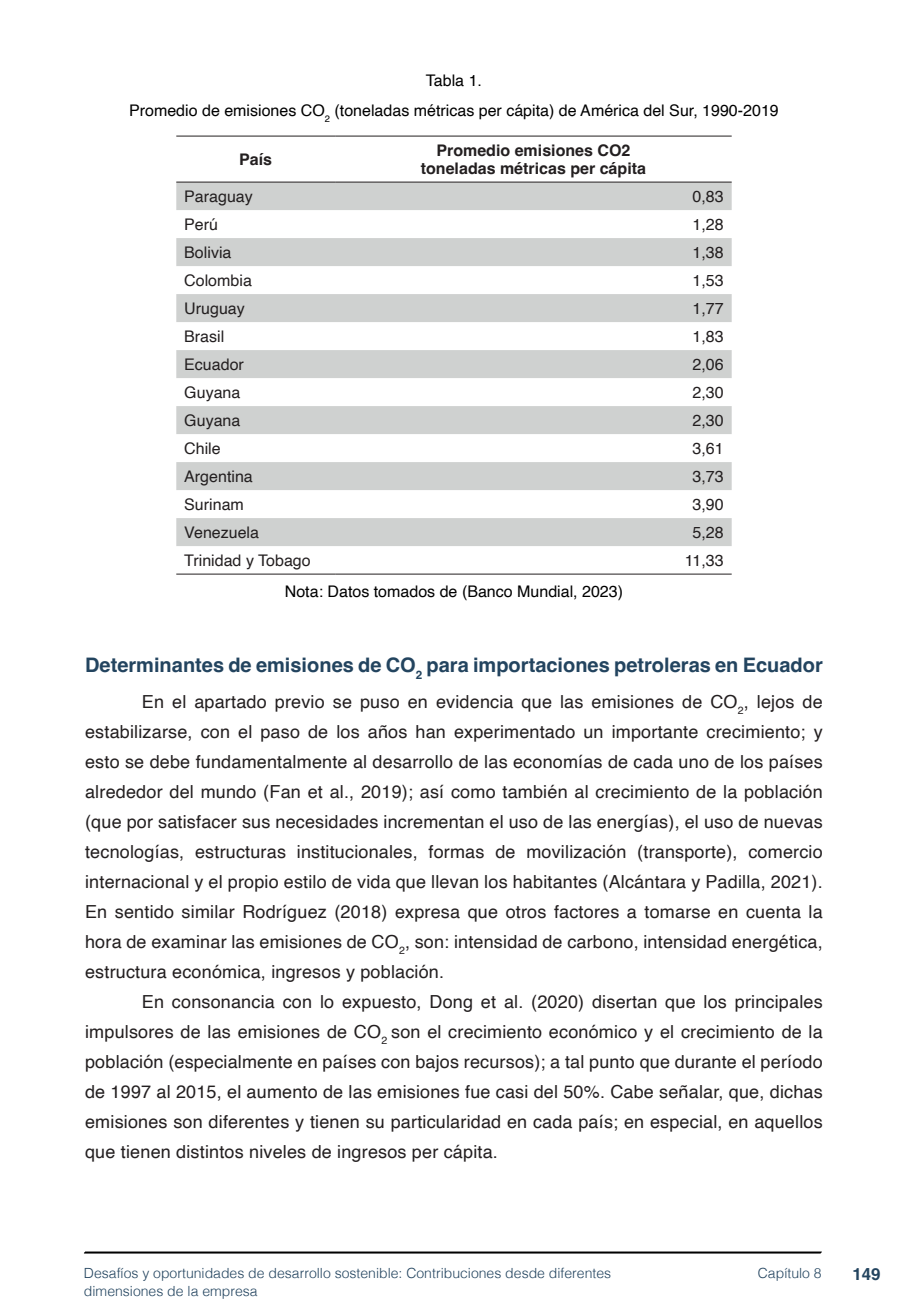
<style>
.page{position:relative;width:908px;height:1304px;background:#fff}
.page>*{position:absolute;margin:0;border:0;box-sizing:border-box;transform-origin:0 0}
.Subtitulo{font:700 20px "Helvetica";color:#23445f}
.txt{font:18px/30px "Helvetica";letter-spacing:.01em;color:#231f20;text-align:justify}
.t1{font:700 16.8px "Helvetica";color:#23445f}
.tab_txt{font:16px "Helvetica";color:#231f20}
.imagens_graf_tab{font:16px "Helvetica";color:#000}
.tab_txt-2{font:700 16px "Helvetica";color:#231f20}
.t2{font:300 14px/18px "Helvetica";color:#23445f}
</style>
<div class="page">
<svg style="left:84px;top:1251px;width:737px;height:3px;background:#515151"></svg>
<svg style="left:176px;top:183px;width:555px;height:363px;fill:#cfd1d0"></svg>
<hr style="left:176px;top:136px;width:159px;height:1px;background:#231f20">
<hr style="left:335px;top:136px;width:396px;height:1px;background:#231f20">
<hr style="left:176px;top:182px;width:159px;height:1px;background:#231f20">
<hr style="left:335px;top:182px;width:396px;height:1px;background:#231f20">
<hr style="left:176px;top:574px;width:159px;height:1px;background:#231f20">
<hr style="left:335px;top:574px;width:396px;height:1px;background:#231f20">
<p class="imagens_graf_tab" style="left:426px;top:68px;width:58px">Tabla 1.</p>
<p class="imagens_graf_tab" style="left:129px;top:98px;width:651px">Promedio de emisiones CO<sub>2</sub> (toneladas métricas per cápita) de América del Sur, 1990-2019</p>
<p class="tab_txt-2" style="left:239px;top:150px;width:34px">País</p>
<p class="tab_txt-2" style="left:436px;top:141px;width:195px">Promedio emisiones CO2</p>
<p class="tab_txt-2" style="left:420px;top:159px;width:226px">toneladas métricas per cápita</p>
<p class="tab_txt" style="left:184px;top:184px;width:70px">Paraguay</p>
<p class="tab_txt" style="left:692px;top:184px;width:33px">0,83</p>
<p class="tab_txt" style="left:184px;top:212px;width:35px">Perú</p>
<p class="tab_txt" style="left:692px;top:212px;width:33px">1,28</p>
<p class="tab_txt" style="left:184px;top:240px;width:49px">Bolivia</p>
<p class="tab_txt" style="left:692px;top:240px;width:33px">1,38</p>
<p class="tab_txt" style="left:184px;top:268px;width:69px">Colombia</p>
<p class="tab_txt" style="left:692px;top:268px;width:33px">1,53</p>
<p class="tab_txt" style="left:184px;top:296px;width:62px">Uruguay</p>
<p class="tab_txt" style="left:692px;top:296px;width:33px">1,77</p>
<p class="tab_txt" style="left:184px;top:324px;width:41px">Brasil</p>
<p class="tab_txt" style="left:692px;top:324px;width:33px">1,83</p>
<p class="tab_txt" style="left:184px;top:352px;width:61px">Ecuador</p>
<p class="tab_txt" style="left:692px;top:352px;width:33px">2,06</p>
<p class="tab_txt" style="left:184px;top:380px;width:58px">Guyana</p>
<p class="tab_txt" style="left:692px;top:380px;width:33px">2,30</p>
<p class="tab_txt" style="left:184px;top:408px;width:58px">Guyana</p>
<p class="tab_txt" style="left:692px;top:408px;width:33px">2,30</p>
<p class="tab_txt" style="left:184px;top:436px;width:38px">Chile</p>
<p class="tab_txt" style="left:692px;top:436px;width:33px">3,61</p>
<p class="tab_txt" style="left:184px;top:464px;width:70px">Argentina</p>
<p class="tab_txt" style="left:692px;top:464px;width:33px">3,73</p>
<p class="tab_txt" style="left:184px;top:492px;width:61px">Surinam</p>
<p class="tab_txt" style="left:692px;top:492px;width:33px">3,90</p>
<p class="tab_txt" style="left:184px;top:520px;width:76px">Venezuela</p>
<p class="tab_txt" style="left:692px;top:520px;width:33px">5,28</p>
<p class="tab_txt" style="left:184px;top:548px;width:128px">Trinidad y Tobago</p>
<p class="tab_txt" style="left:684px;top:548px;width:40px">11,33</p>
<p class="imagens_graf_tab" style="left:285px;top:579px;width:339px">Nota: Datos tomados de (Banco Mundial, 2023)</p>
<p class="Subtitulo" style="left:85px;top:653px;width:739px">Determinantes de emisiones de CO<sub>2</sub> para importaciones petroleras en Ecuador</p>
<p class="txt" style="left:85px;top:687px;width:739px;text-indent:57px">En el apartado previo se puso en evidencia que las emisiones de CO<sub>2</sub>, lejos de estabilizarse, con el paso de los años han experimentado un importante crecimiento; y esto se debe fundamentalmente al desarrollo de las economías de cada uno de los países alrededor del mundo (Fan et al., 2019); así como también al crecimiento de la población (que por satisfacer sus necesidades incrementan el uso de las energías), el uso de nuevas tecnologías, estructuras institucionales, formas de movilización (transporte), comercio internacional y el propio estilo de vida que llevan los habitantes (Alcántara y Padilla, 2021).<br>En sentido similar Rodríguez (2018) expresa que otros factores a tomarse en cuenta la hora de examinar las emisiones de CO<sub>2</sub>, son: intensidad de carbono, intensidad energética, estructura económica, ingresos y población.</p>
<p class="txt" style="left:85px;top:987px;width:738px;text-indent:57px">En consonancia con lo expuesto, Dong et al. (2020) disertan que los principales impulsores de las emisiones de CO<sub>2</sub> son el crecimiento económico y el crecimiento de la población (especialmente en países con bajos recursos); a tal punto que durante el período de 1997 al 2015, el aumento de las emisiones fue casi del 50%. Cabe señalar, que, dichas emisiones son diferentes y tienen su particularidad en cada país; en especial, en aquellos que tienen distintos niveles de ingresos per cápita.</p>
<p class="t2" style="left:84px;top:1263px;width:528px">Desafíos y oportunidades de desarrollo sostenible: Contribuciones desde diferentes dimensiones de la empresa</p>
<p class="t2" style="left:757px;top:1263px;width:65px">Capítulo 8</p>
<p class="t1" style="left:851px;top:1264px;width:30px">149</p>
</div>
